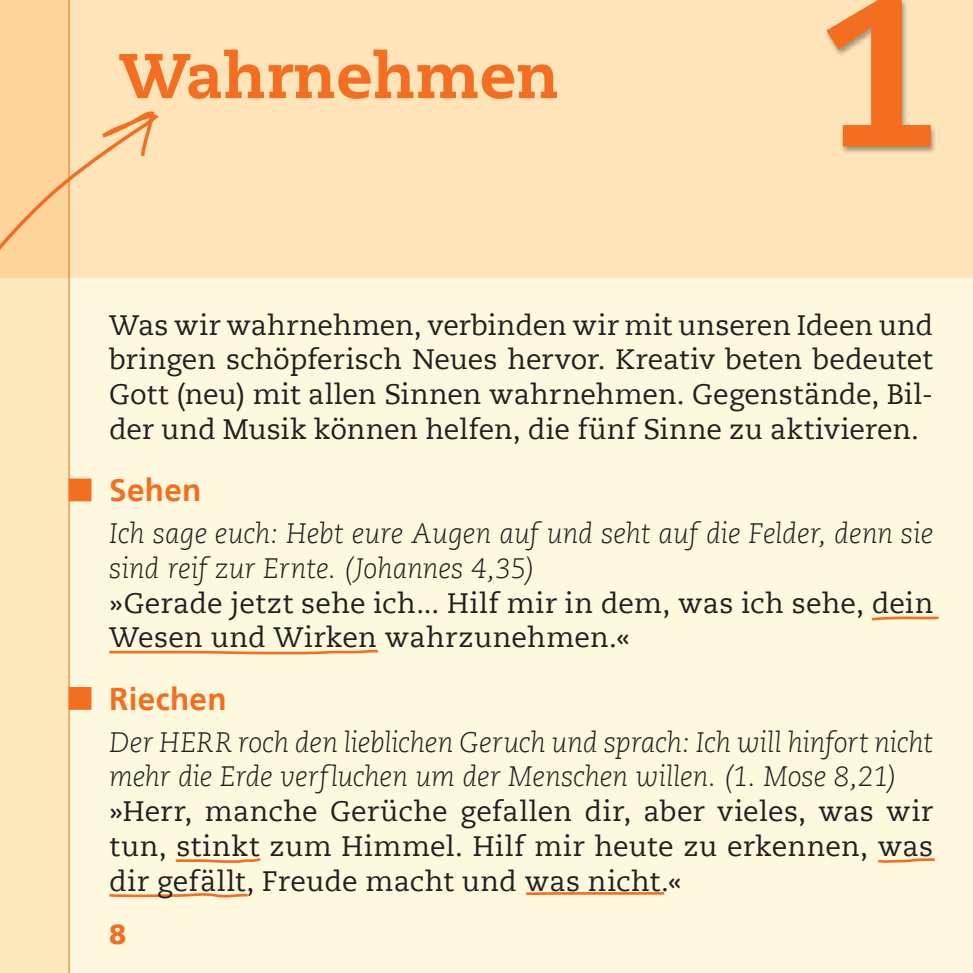
<style>
.page{position:relative;width:973px;height:973px;background:#fff}
.page>*{position:absolute;margin:0;border:0;box-sizing:border-box;transform-origin:0 0}
.t1{font:800 210.35px "Caecilia LT";color:#f36e21}
.t2{font:800 63px "Caecilia LT";color:#f36e21}
.t3{font:700 31.5px "Frutiger LT";letter-spacing:.01em;color:#f36e21}
.t4{font:28px/34.6px "Caecilia LT";letter-spacing:.01em;color:#231f20;text-align:justify}
.t5{font:italic 300 28px/34.6px "Caecilia LT";letter-spacing:-.005em;color:#231f20}
.t6{font:900 28px "Frutiger LT";color:#f36e21}
</style>
<div class="page">
<div style="left:0;top:0;width:972px;height:972px;background:#fef8de"></div>
<hr style="left:972px;top:0;width:1px;height:972px;background:#fef8de">
<div style="left:0;top:0;width:972px;height:278px;background:#fee4b8"></div>
<svg style="left:0;top:0;width:68px;height:972px;background:#fde4b6"></svg>
<hr style="left:68px;top:0;width:2px;height:972px;background:#f36e21">
<hr style="left:972px;top:0;width:1px;height:278px;background:#fee4b8">
<svg style="left:69px;top:478px;width:22px;height:23px"></svg>
<svg style="left:70px;top:687px;width:21px;height:22px"></svg>
<svg style="left:109px;top:649px;width:269px;height:6px"></svg>
<svg style="left:109px;top:893px;width:139px;height:5px"></svg>
<svg style="left:871px;top:616px;width:68px;height:5px"></svg>
<svg style="left:175px;top:858px;width:86px;height:5px"></svg>
<svg style="left:526px;top:892px;width:139px;height:3px"></svg>
<svg style="left:878px;top:858px;width:57px;height:5px"></svg>
<svg style="left:0;top:111px;width:159px;height:313px"></svg>
<div style="left:823px;top:0;width:112px;height:154px;background:#231f20;opacity:.4"></div>
<h2 class="t2" style="left:119px;top:37px;width:441px">Wahrnehmen</h2>
<h1 class="t1" style="left:817px;top:-58px;width:126px">1</h1>
<p class="t4" style="left:109px;top:308px;width:825px">Was wir wahrnehmen, verbinden wir mit unseren Ideen und bringen schöpferisch Neues hervor. Kreativ beten bedeutet Gott (neu) mit allen Sinnen wahrnehmen. Gegenstände, Bil&shy;der und Musik können helfen, die fünf Sinne zu aktivieren.</p>
<p class="t3" style="left:109px;top:472px;width:94px">Sehen</p>
<p class="t5" style="left:109px;top:516px;width:825px">Ich sage euch: Hebt eure Augen auf und seht auf die Felder, denn sie sind reif zur Ernte. (Johannes 4,35)</p>
<p class="t4" style="left:109px;top:586px;width:825px">»Gerade jetzt sehe ich... Hilf mir in dem, was ich sehe, dein<br>Wesen und Wirken wahrzunehmen.«</p>
<p class="t3" style="left:109px;top:680px;width:119px">Riechen</p>
<p class="t5" style="left:109px;top:725px;width:825px">Der HERR roch den lieblichen Geruch und sprach: Ich will hinfort nicht mehr die Erde verfluchen um der Menschen willen. (1. Mose 8,21)</p>
<p class="t4" style="left:109px;top:794px;width:825px">»Herr, manche Gerüche gefallen dir, aber vieles, was wir tun, stinkt zum Himmel. Hilf mir heute zu erkennen, was dir gefällt, Freude macht und was nicht.«</p>
<p class="t6" style="left:109px;top:917px;width:19px">8</p>
</div>
